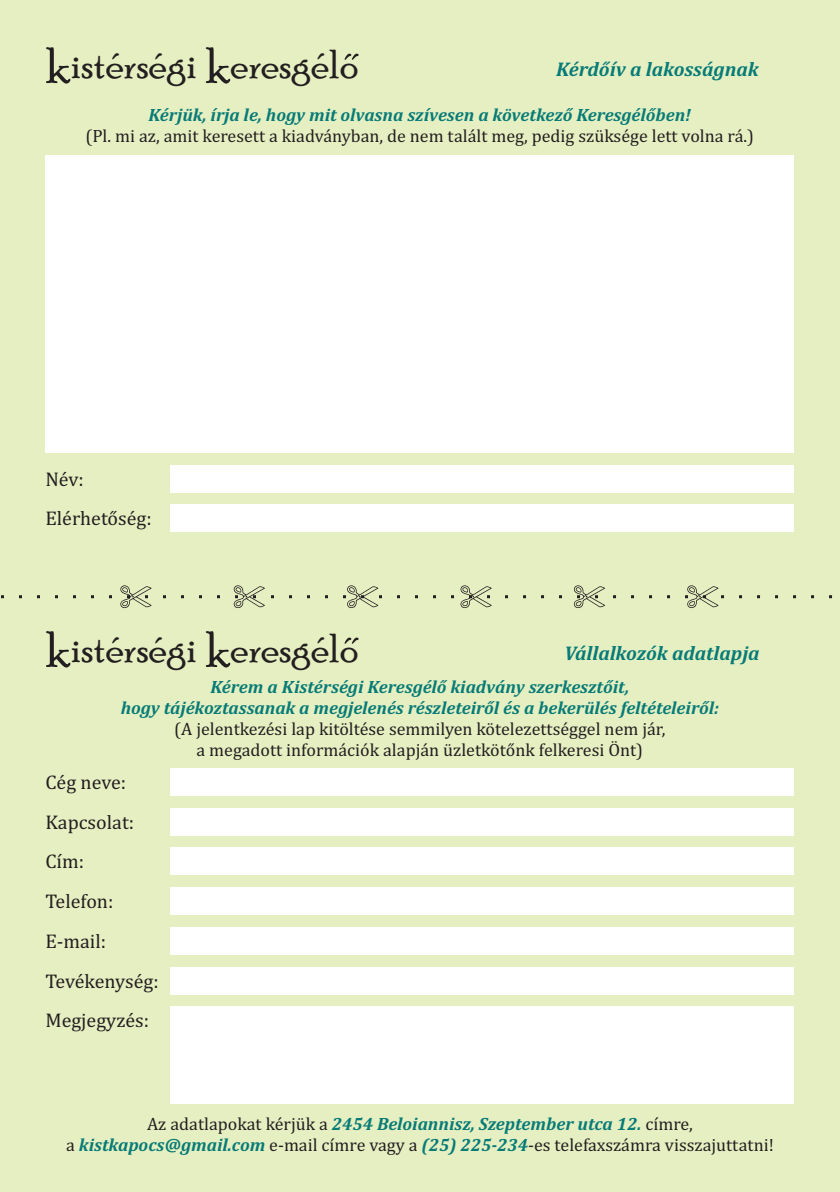
<style>
.page{position:relative;width:840px;height:1192px;background:#e6efc1}
.page>*{position:absolute;margin:0;border:0;box-sizing:border-box;transform-origin:0 0}
.t1{font:41.2px "Poor Richard";color:#231f20}
.t2{font:20px/39.6px "Cambria";color:#231f20}
.t3{font:italic 700 20px "Cambria";color:#067b77}
.t4{font:18px/21.2px "Cambria";color:#231f20;text-align:center}
.t5{font:italic 700 18px/21.2px "Cambria";color:#067b77;text-align:center}
.s1{font-size:51.4px}
.s2{font-weight:700;font-style:italic;color:#067b77}
.s3{font-weight:400;font-style:normal;color:#231f20}
</style>
<div class="page">
<svg style="left:345px;top:54px;width:14px;height:6px"></svg>
<div style="left:45px;top:155px;width:749px;height:297px;background:#fff"></div>
<div style="left:171px;top:465px;width:623px;height:28px;background:#fff"></div>
<div style="left:171px;top:505px;width:623px;height:27px;background:#fff"></div>
<svg style="left:345px;top:638px;width:14px;height:6px"></svg>
<div style="left:171px;top:768px;width:623px;height:28px;background:#fff"></div>
<div style="left:171px;top:808px;width:623px;height:28px;background:#fff"></div>
<div style="left:171px;top:848px;width:623px;height:27px;background:#fff"></div>
<div style="left:171px;top:887px;width:623px;height:28px;background:#fff"></div>
<div style="left:171px;top:927px;width:623px;height:28px;background:#fff"></div>
<div style="left:171px;top:967px;width:623px;height:27px;background:#fff"></div>
<div style="left:171px;top:1006px;width:623px;height:98px;background:#fff"></div>
<svg style="left:1px;top:585px;width:831px;height:23px"></svg>
<p class="t1" style="left:45px;top:50px;width:314px"><span class="s1">k</span>istérségi <span class="s1">k</span>eresgélo</p>
<p class="t3" style="left:556px;top:57px;width:204px">Kérdõív a lakosságnak</p>
<p class="t4" style="left:86px;top:106px;width:670px"><span class="s2">Kérjük, írja le, hogy mit olvasna szívesen a következõ Keresgélõben!<br></span>(Pl. mi az, amit keresett a kiadványban, de nem talált meg, pedig szüksége lett volna rá.)</p>
<p class="t2" style="left:45px;top:461px;width:108px">Név:<br>Elérhetõség:</p>
<p class="t1" style="left:45px;top:634px;width:314px"><span class="s1">k</span>istérségi <span class="s1">k</span>eresgélo</p>
<p class="t3" style="left:564px;top:641px;width:197px">Vállalkozók adatlapja</p>
<p class="t5" style="left:121px;top:676px;width:600px">Kérem a Kistérségi Keresgélõ kiadvány szerkesztõit,<br>hogy tájékoztassanak a megjelenés részleteirõl és a bekerülés feltételeirõl: <span class="s3">(A jelentkezési lap kitöltése semmilyen kötelezettséggel nem jár,<br>a megadott információk alapján üzletkötõnk felkeresi Önt)</span></p>
<p class="t2" style="left:45px;top:764px;width:115px">Cég neve:<br>Kapcsolat:<br>Cím:<br>Telefon:<br>E-mail:<br>Tevékenység:<br>Megjegyzés:</p>
<p class="t4" style="left:66px;top:1115px;width:709px">Az adatlapokat kérjük a <span class="s2">2454 Beloiannisz, Szeptember utca 12.</span> címre,<br>a <span class="s2">kistkapocs@gmail.com</span> e-mail címre vagy a <span class="s2">(25) 225-234</span>-es telefaxszámra visszajuttatni!</p>
</div>
